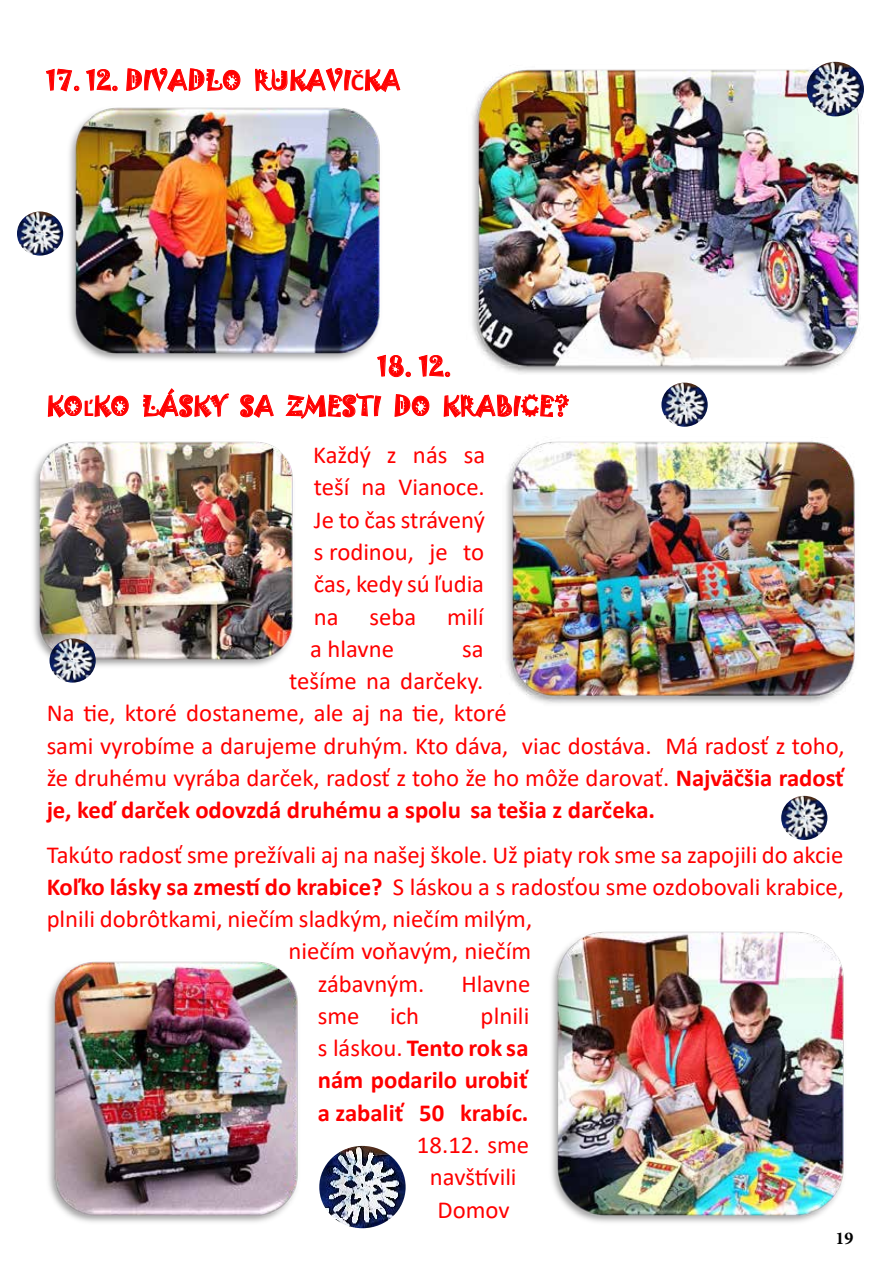
<style>
.page{position:relative;width:893px;height:1263px;background:#fff}
.page>*{position:absolute;margin:0;border:0;box-sizing:border-box;transform-origin:0 0}
.t1{font:24.45px/32.2px "Calibri";color:#f00;text-align:justify}
.t2{font:700 24.45px/32.2px "Calibri";color:#f00;text-align:justify}
.t3{font:24.45px/39.8px "Jokerman";color:#f00}
.t4{font:700 18px "Minion Pro";color:#000}
.s1{font-family:"Calibri";font-weight:700}
.s2{font-weight:700}
.s3{font-weight:400}
</style>
<div class="page">
<img style="left:63px;top:107px;width:317px;height:254px">
<img style="left:472px;top:69px;width:387px;height:305px">
<img style="left:506px;top:441px;width:349px;height:263px">
<img style="left:33px;top:441px;width:260px;height:225px">
<img style="left:48px;top:961px;width:250px;height:261px">
<img style="left:551px;top:931px;width:293px;height:292px">
<img style="left:807px;top:62px;width:57px;height:54px">
<img style="left:17px;top:211px;width:46px;height:45px">
<img style="left:781px;top:796px;width:46px;height:44px">
<img style="left:319px;top:1146px;width:87px;height:82px">
<img style="left:50px;top:638px;width:46px;height:45px">
<img style="left:661px;top:383px;width:47px;height:44px">
<p class="t3" style="left:47px;top:61px;width:355px">17. 12. DIVADLO RUKAVI<span class="s1">Č</span>KA</p>
<p class="t3" style="left:47px;top:347px;width:523px;text-indent:331px">18. 12.<br>KO<span class="s1">Ľ</span>KO LÁSKY SA ZMESTI DO KRABICE?</p>
<p class="t1" style="left:313px;top:438px;width:173px">Každý z nás sa teší na Vianoce.<br>Je to čas strávený s rodinou, je to čas, kedy sú ľudia na</p>
<p class="t1" style="left:370px;top:600px;width:48px">seba</p>
<p class="t1" style="left:447px;top:600px;width:38px">milí</p>
<p class="t1" style="left:310px;top:632px;width:85px">a hlavne</p>
<p class="t1" style="left:462px;top:632px;width:23px">sa</p>
<p class="t1" style="left:289px;top:664px;width:196px">tešíme na darčeky.</p>
<p class="t1" style="left:47px;top:696px;width:461px">Na tie, ktoré dostaneme, ale aj na tie, ktoré</p>
<p class="t1" style="left:47px;top:729px;width:799px">sami vyrobíme a darujeme druhým. Kto dáva, viac dostáva. Má radosť z toho,</p>
<p class="t1" style="left:47px;top:761px;width:799px">že druhému vyrába darček, radosť z toho že ho môže darovať. <span class="s2">Najväčšia radosť</span></p>
<p class="t2" style="left:47px;top:793px;width:610px">je, keď darček odovzdá druhému a spolu sa tešia z darčeka.</p>
<p class="t1" style="left:47px;top:838px;width:798px">Takúto radosť sme prežívali aj na našej škole. Už piaty rok sme sa zapojili do akcie</p>
<p class="t1" style="left:47px;top:870px;width:799px"><span class="s2">Koľko lásky sa zmestí do krabice?</span> S láskou a s radosťou sme ozdobovali krabice,</p>
<p class="t1" style="left:47px;top:902px;width:487px">plnili dobrôtkami, niečím sladkým, niečím milým,</p>
<p class="t1" style="left:288px;top:935px;width:244px">niečím voňavým, niečím</p>
<p class="t1" style="left:318px;top:967px;width:108px">zábavným.</p>
<p class="t1" style="left:461px;top:967px;width:70px">Hlavne</p>
<p class="t1" style="left:318px;top:999px;width:43px">sme</p>
<p class="t1" style="left:390px;top:999px;width:31px">ich</p>
<p class="t2" style="left:318px;top:999px;width:213px;text-indent:163px"><span class="s3">plnili s láskou.</span> Tento rok sa nám podarilo urobiť a zabaliť 50 krabíc.</p>
<p class="t1" style="left:417px;top:1128px;width:114px;text-align:center">18.12. sme navštívili<br>Domov</p>
<p class="t4" style="left:835px;top:1225px;width:19px">19</p>
</div>
